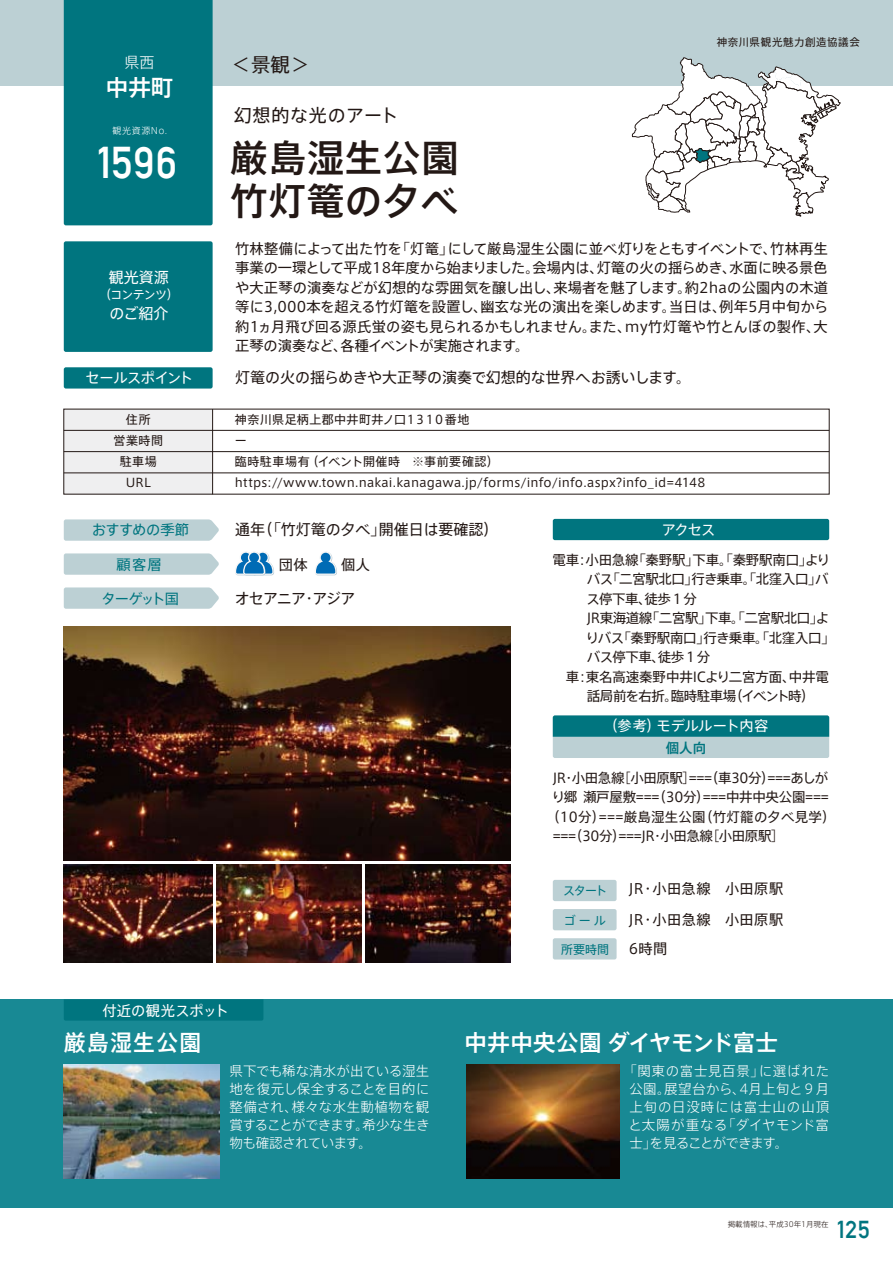
<style>
.page{position:relative;width:893px;height:1263px;background:#fff}
.page>*{position:absolute;margin:0;border:0;box-sizing:border-box;transform-origin:0 0}
.t1{font:43.5px "Alte DIN1451 Mittelschrift";color:#fff}
.t2{font:500 37.5px/43.5px "Axis Pro N";letter-spacing:.02em;color:#231815}
.t3{font:24px "Alte DIN1451 Mittelschrift";color:#00757f}
.t4{font:500 22.5px "Axis Pro N";letter-spacing:-.005em;color:#fff}
.t5{font:500 22.5px "Axis Pro N";letter-spacing:.02em;color:#fff}
.t6{font:19.5px "Axis Pro N";color:#231815}
.t7{font:18px "Axis Pro N";letter-spacing:.04em;color:#231815}
.t8{font:15px "Axis Pro N";color:#231815}
.t9{font:15px "Axis Pro N";letter-spacing:-.055em;color:#231815}
.t10{font:15px "Axis Pro N";color:#fff}
.t11{font:300 15px "Axis Pro N";color:#fff}
.t12{font:14.25px/19.5px "Axis Pro N";letter-spacing:.005em;color:#231815;text-align:justify}
.t13{font:14.25px "Axis Pro N";letter-spacing:-.025em;color:#fff}
.t14{font:14.25px "Axis Pro N";letter-spacing:-.04em;color:#00757f}
.t15{font:14.25px "Axis Pro N";letter-spacing:.01em;color:#fff}
.t16{font:14.25px "Axis Pro N";letter-spacing:-.02em;color:#00757f}
.t17{font:13.5px "Axis Pro N";letter-spacing:-.035em;color:#231815}
.t18{font:300 13.5px/18px "Axis Pro N";color:#fff;text-align:justify}
.t19{font:13.5px "Axis Pro N";letter-spacing:.015em;color:#231815}
.t20{font:13.5px "Axis Pro N";letter-spacing:-.01em;color:#231815}
.t21{font:500 13.5px "Axis Pro N";color:#00757f}
.t22{font:12px/21px "Axis Pro N";letter-spacing:.025em;color:#231815;text-align:center}
.t23{font:12px "Axis Pro N";letter-spacing:-.04em;color:#00757f}
.t24{font:12px "Axis Pro N";letter-spacing:-.07em;color:#fff}
.t25{font:10.5px "Axis Pro N";letter-spacing:.055em;color:#231815}
.t26{font:300 9px "Axis Pro N";letter-spacing:.065em;color:#fff}
.t27{font:300 7.5px "Axis Pro N";color:#231815}
</style>
<div class="page">
<img style="left:64px;top:864px;width:149px;height:98px">
<img style="left:366px;top:864px;width:144px;height:98px">
<img style="left:217px;top:864px;width:144px;height:98px">
<img style="left:64px;top:626px;width:446px;height:234px">
<div style="left:0;top:0;width:893px;height:85px;background:#bcd0d4"></div>
<div style="left:64px;top:0;width:149px;height:225px;background:#00757f"></div>
<div style="left:64px;top:241px;width:149px;height:111px;background:#00757f;border-radius:2px"></div>
<svg style="left:632px;top:57px;width:209px;height:160px"></svg>
<svg style="left:64px;top:587px;width:155px;height:22px"></svg>
<svg style="left:64px;top:553px;width:155px;height:22px"></svg>
<div style="left:553px;top:519px;width:276px;height:21px;background:#00757f;border-radius:2px"></div>
<div style="left:64px;top:409px;width:149px;height:85px;background:#efeff0"></div>
<hr style="left:212px;top:409px;width:1px;height:85px;background:#231815">
<hr style="left:64px;top:451px;width:765px;height:1px;background:#231815">
<hr style="left:64px;top:430px;width:765px;height:1px;background:#231815">
<hr style="left:64px;top:472px;width:765px;height:1px;background:#231815">
<div style="left:0;top:999px;width:893px;height:209px;background:#188994"></div>
<div style="left:64px;top:999px;width:199px;height:21px;background:#00757f"></div>
<svg style="left:315px;top:552px;width:22px;height:24px"></svg>
<svg style="left:235px;top:552px;width:39px;height:24px"></svg>
<div style="left:553px;top:715px;width:276px;height:43px;background:#bcd0d4;border-radius:2px"></div>
<svg style="left:553px;top:715px;width:276px;height:22px"></svg>
<div style="left:553px;top:880px;width:64px;height:21px;background:#bcd0d4;border-radius:2px"></div>
<div style="left:553px;top:938px;width:64px;height:21px;background:#bcd0d4;border-radius:2px"></div>
<div style="left:553px;top:909px;width:64px;height:21px;background:#bcd0d4;border-radius:2px"></div>
<img style="left:64px;top:1064px;width:155px;height:115px">
<img style="left:466px;top:1064px;width:153px;height:115px">
<div style="left:64px;top:367px;width:149px;height:22px;background:#00757f;border-radius:2px"></div>
<svg style="left:64px;top:519px;width:155px;height:22px"></svg>
<p class="t11" style="left:125px;top:54px;width:31px">県西</p>
<h3 class="t5" style="left:106px;top:77px;width:69px">中井町</h3>
<p class="t26" style="left:113px;top:126px;width:56px">観光資源No.</p>
<h1 class="t1" style="left:96px;top:137px;width:82px">1596</h1>
<p class="t10" style="left:109px;top:270px;width:61px">観光資源</p>
<p class="t24" style="left:99px;top:289px;width:81px">（コンテンツ）</p>
<p class="t10" style="left:109px;top:306px;width:61px">のご紹介</p>
<h3 class="t6" style="left:232px;top:55px;width:79px">＜景観＞</h3>
<p class="t7" style="left:234px;top:106px;width:166px">幻想的な光のアート</p>
<h2 class="t2" style="left:230px;top:136px;width:269px">厳島湿生公園　竹灯篭の夕べ</h2>
<p class="t25" style="left:717px;top:37px;width:145px">神奈川県観光魅力創造協議会</p>
<p class="t12" style="left:235px;top:239px;width:595px">竹林整備によって出た竹を「灯篭」にして厳島湿生公園に並べ灯りをともすイベントで、竹林再生事業の一環として平成18年度から始まりました。会場内は、灯篭の火の揺らめき、水面に映る景色や大正琴の演奏などが幻想的な雰囲気を醸し出し、来場者を魅了します。約2haの公園内の木道等に3,000本を超える竹灯篭を設置し、幽玄な光の演出を楽しめます。当日は、例年5月中旬から約1ヵ月飛び回る源氏蛍の姿も見られるかもしれません。また、my竹灯篭や竹とんぼの製作、大正琴の演奏など、各種イベントが実施されます。</p>
<p class="t13" style="left:86px;top:371px;width:109px">セールスポイント</p>
<p class="t8" style="left:235px;top:370px;width:457px">灯篭の火の揺らめきや大正琴の演奏で幻想的な世界へお誘いします。</p>
<p class="t22" style="left:114px;top:409px;width:51px">住所<br>営業時間駐車場<br>URL</p>
<p class="t22" style="left:235px;top:409px;width:472px;text-align:left">神奈川県足柄上郡中井町井ノ口１３１０番地<br>ー<br>臨時駐車場有（イベント開催時　※事前要確認）https://www.town.nakai.kanagawa.jp/forms/info/info.aspx?info_id=4148</p>
<p class="t16" style="left:92px;top:522px;width:99px">おすすめの季節</p>
<p class="t8" style="left:235px;top:522px;width:265px">通年（「竹灯篭の夕べ」開催日は要確認）</p>
<p class="t13" style="left:662px;top:523px;width:55px">アクセス</p>
<p class="t14" style="left:116px;top:557px;width:47px">顧客層</p>
<p class="t12" style="left:279px;top:554px;width:31px">団体</p>
<p class="t12" style="left:341px;top:554px;width:31px">個人</p>
<p class="t14" style="left:102px;top:591px;width:79px">ターゲット国</p>
<p class="t9" style="left:235px;top:590px;width:122px">オセアニア・アジア</p>
<p class="t17" style="left:552px;top:553px;width:279px">電車：小田急線「秦野駅」下車。「秦野駅南口」より</p>
<p class="t17" style="left:587px;top:572px;width:243px">バス「二宮駅北口」行き乗車。「北窪入口」バ</p>
<p class="t17" style="left:586px;top:592px;width:112px">ス停下車、徒歩１分</p>
<p class="t17" style="left:587px;top:611px;width:244px">JR東海道線「二宮駅」下車。「二宮駅北口」よ</p>
<p class="t17" style="left:586px;top:631px;width:251px">りバス「秦野駅南口」行き乗車。「北窪入口」</p>
<p class="t17" style="left:587px;top:650px;width:125px">バス停下車、徒歩１分</p>
<p class="t20" style="left:566px;top:670px;width:265px">車：東名高速秦野中井ICより二宮方面、中井電</p>
<p class="t17" style="left:587px;top:689px;width:229px">話局前を右折。臨時駐車場（イベント時）</p>
<p class="t13" style="left:604px;top:719px;width:166px">（参考）モデルルート内容</p>
<p class="t17" style="left:553px;top:771px;width:277px">JR・小田急線［小田原駅］===（車30分）===あしが</p>
<p class="t17" style="left:552px;top:790px;width:279px">り郷 瀬戸屋敷===（30分）===中井中央公園===</p>
<p class="t19" style="left:546px;top:810px;width:291px">（10分）===厳島湿生公園（竹灯籠の夕べ見学）</p>
<p class="t17" style="left:553px;top:829px;width:233px">===（30分）===JR・小田急線［小田原駅］</p>
<p class="t21" style="left:666px;top:741px;width:42px">個人向</p>
<p class="t23" style="left:563px;top:884px;width:46px">スタート</p>
<p class="t12" style="left:629px;top:879px;width:156px">JR・小田急線　小田原駅</p>
<p class="t23" style="left:564px;top:914px;width:44px">ゴ ー ル</p>
<p class="t12" style="left:629px;top:909px;width:156px">JR・小田急線　小田原駅</p>
<p class="t23" style="left:561px;top:943px;width:49px">所要時間</p>
<p class="t12" style="left:629px;top:939px;width:40px">6時間</p>
<p class="t15" style="left:102px;top:1003px;width:128px">付近の観光スポット</p>
<h3 class="t5" style="left:64px;top:1031px;width:139px">厳島湿生公園</h3>
<p class="t18" style="left:229px;top:1062px;width:202px">県下でも稀な清水が出ている湿生地を復元し保全することを目的に整備され、様々な水生動植物を観賞することができます。希少な生き物も確認されています。</p>
<h3 class="t4" style="left:464px;top:1031px;width:315px">中井中央公園 ダイヤモンド富士</h3>
<p class="t18" style="left:628px;top:1062px;width:202px;text-indent:-5px">「関東の富士見百景」に選ばれた公園。展望台から、4月上旬と９月上旬の日没時には富士山の山頂と太陽が重なる「ダイヤモンド富士」を見ることができます。</p>
<p class="t27" style="left:728px;top:1220px;width:102px">掲載情報は、平成30年1月現在</p>
<h3 class="t3" style="left:837px;top:1214px;width:35px">125</h3>
</div>
